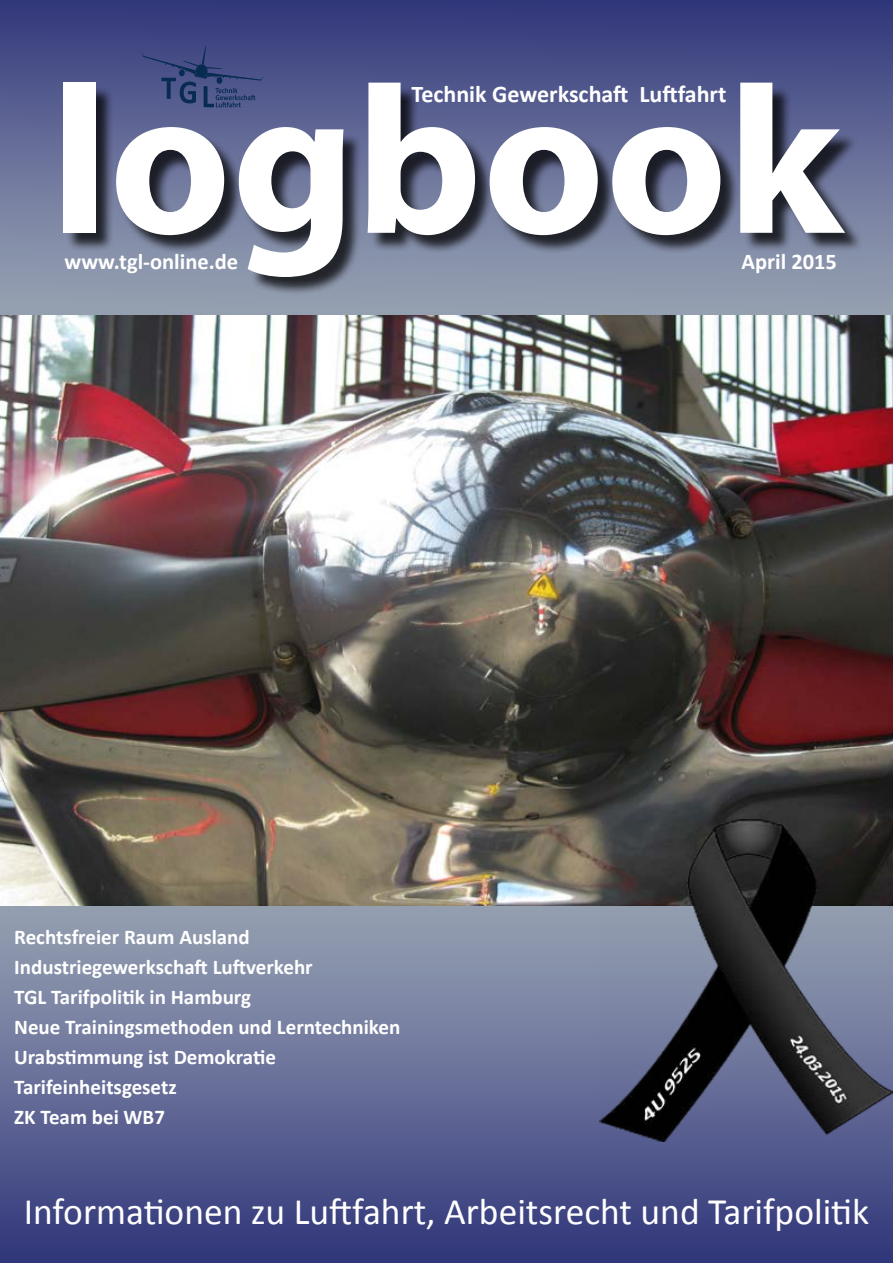
<style>
.page{position:relative;width:893px;height:1263px;background:#fff}
.page>*{position:absolute;margin:0;border:0;box-sizing:border-box;transform-origin:0 0}
.t1{font:700 211.5px "Myriad Pro";color:#fff}
.t2{font:37.5px "Calibri";color:#fff}
.t3{font:700 24px "Calibri";color:#fff}
.t4{font:700 22.5px "Calibri";color:#fff}
.t5{font:700 21px/30px "Calibri";color:#fff}
</style>
<div class="page">
<div style="left:0;top:898px;width:893px;height:365px;background:linear-gradient(to bottom,#9ba6b5,#32377b)"></div>
<div style="left:0;top:0;width:893px;height:316px;background:linear-gradient(to bottom,#33387c,#9ba6b5)"></div>
<div style="left:66px;top:86px;width:797px;height:209px;background:#000;opacity:.75"></div>
<svg style="left:142px;top:46px;width:122px;height:61px"></svg>
<img style="left:0;top:316px;width:893px;height:589px">
<img style="left:599px;top:819px;width:294px;height:323px">
<h1 class="t1" style="left:51px;top:24px;width:792px">logbook</h1>
<p class="t3" style="left:412px;top:79px;width:316px">Technik Gewerkschaft Luftfahrt</p>
<p class="t4" style="left:64px;top:247px;width:175px">www.tgl-online.de</p>
<p class="t4" style="left:741px;top:247px;width:97px">April 2015</p>
<p class="t5" style="left:14px;top:922px;width:388px">Rechtsfreier Raum Ausland<br>Industriegewerkschaft Luftverkehr<br>TGL Tarifpolitik in Hamburg<br>Neue Trainingsmethoden und Lerntechniken<br>Urabstimmung ist Demokratie<br>Tarifeinheitsgesetz<br>ZK Team bei WB7</p>
<h2 class="t2" style="left:24px;top:1188px;width:847px">Informationen zu Luftfahrt, Arbeitsrecht und Tarifpolitik</h2>
</div>
